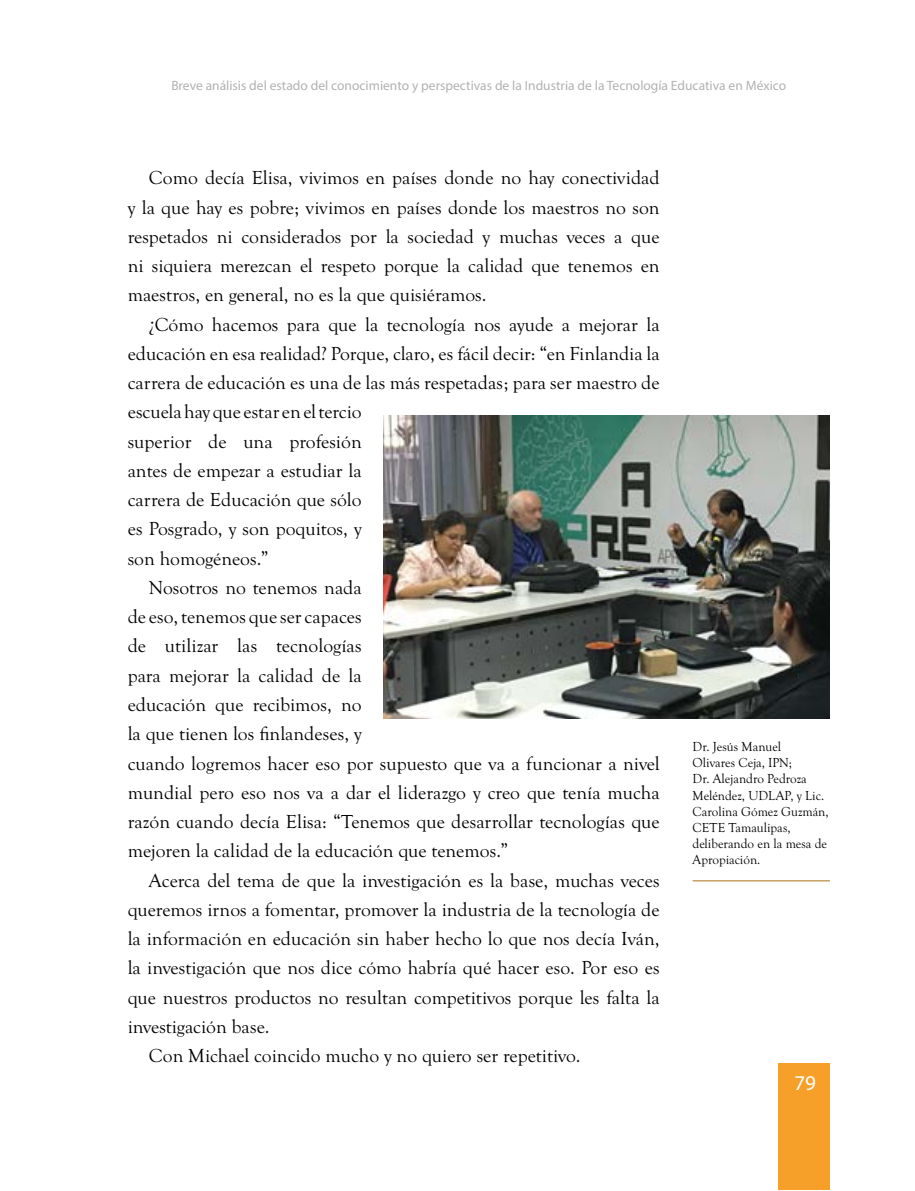
<style>
.page{position:relative;width:915px;height:1191px;background:#fff}
.page>*{position:absolute;margin:0;border:0;box-sizing:border-box;transform-origin:0 0}
.t1{font:21px "Myriad Pro";color:#fff}
.t2{font:19.5px/29.2px "Goudy Old Sty";color:#000;text-align:justify}
.t3{font:13.5px/16.2px "Goudy Old Sty";color:#000}
.t4{font:13.5px "Myriad Pro";color:#b3b2b2}
</style>
<div class="page">
<div style="left:778px;top:1063px;width:51px;height:127px;background:#f6a02a"></div>
<img style="left:383px;top:416px;width:446px;height:303px">
<hr style="left:692px;top:880px;width:137px;height:1px;background:#a86f18">
<p class="t4" style="left:171px;top:77px;width:616px">Breve análisis del estado del conocimiento y perspectivas de la Industria de la Tecnología Educativa en México</p>
<p class="t2" style="left:128px;top:164px;width:533px;text-indent:21px">Como decía Elisa, vivimos en países donde no hay conectividad y la que hay es pobre; vivimos en países donde los maestros no son respetados ni considerados por la sociedad y muchas veces a que ni siquiera merezcan el respeto porque la calidad que tenemos en maestros, en general, no es la que quisiéramos.</p>
<p class="t2" style="left:149px;top:310px;width:512px">¿Cómo hacemos para que la tecnología nos ayude a mejorar la</p>
<p class="t2" style="left:128px;top:339px;width:533px">educación en esa realidad? Porque, claro, es fácil decir: “en Finlandia la</p>
<p class="t2" style="left:128px;top:368px;width:533px">carrera de educación es una de las más respetadas; para ser maestro de</p>
<p class="t2" style="left:128px;top:398px;width:235px">escuela hay que estar en el tercio</p>
<p class="t2" style="left:128px;top:427px;width:235px">superior de una profesión</p>
<p class="t2" style="left:128px;top:456px;width:235px">antes de empezar a estudiar la</p>
<p class="t2" style="left:128px;top:485px;width:235px">carrera de Educación que sólo</p>
<p class="t2" style="left:128px;top:515px;width:235px">es Posgrado, y son poquitos, y</p>
<p class="t2" style="left:128px;top:544px;width:142px">son homogéneos.”</p>
<p class="t2" style="left:149px;top:573px;width:214px">Nosotros no tenemos nada</p>
<p class="t2" style="left:128px;top:602px;width:235px">de eso, tenemos que ser capaces</p>
<p class="t2" style="left:128px;top:632px;width:235px">de utilizar las tecnologías</p>
<p class="t2" style="left:128px;top:661px;width:235px">para mejorar la calidad de la</p>
<p class="t2" style="left:128px;top:690px;width:235px">educación que recibimos, no</p>
<p class="t2" style="left:128px;top:719px;width:235px">la que tienen los finlandeses, y</p>
<p class="t2" style="left:128px;top:749px;width:533px">cuando logremos hacer eso por supuesto que va a funcionar a nivel</p>
<p class="t2" style="left:128px;top:778px;width:533px">mundial pero eso nos va a dar el liderazgo y creo que tenía mucha</p>
<p class="t2" style="left:128px;top:807px;width:533px">razón cuando decía Elisa: “Tenemos que desarrollar tecnologías que</p>
<p class="t2" style="left:128px;top:836px;width:382px">mejoren la calidad de la educación que tenemos.”</p>
<p class="t2" style="left:149px;top:866px;width:512px">Acerca del tema de que la investigación es la base, muchas veces</p>
<p class="t2" style="left:128px;top:895px;width:533px">queremos irnos a fomentar, promover la industria de la tecnología de</p>
<p class="t2" style="left:128px;top:924px;width:533px">la información en educación sin haber hecho lo que nos decía Iván,</p>
<p class="t2" style="left:128px;top:953px;width:533px">la investigación que nos dice cómo habría qué hacer eso. Por eso es</p>
<p class="t2" style="left:128px;top:983px;width:533px">que nuestros productos no resultan competitivos porque les falta la</p>
<p class="t2" style="left:128px;top:1012px;width:143px">investigación base.</p>
<p class="t2" style="left:149px;top:1041px;width:433px">Con Michael coincido mucho y no quiero ser repetitivo.</p>
<p class="t3" style="left:692px;top:738px;width:137px">Dr. Jesús Manuel<br>Olivares Ceja, IPN;<br>Dr. Alejandro Pedroza<br>Meléndez, UDLAP, y Lic.<br>Carolina Gómez Guzmán,<br>CETE Tamaulipas, deliberando en la mesa de<br>Apropiación.</p>
<p class="t1" style="left:794px;top:1070px;width:23px">79</p>
</div>
